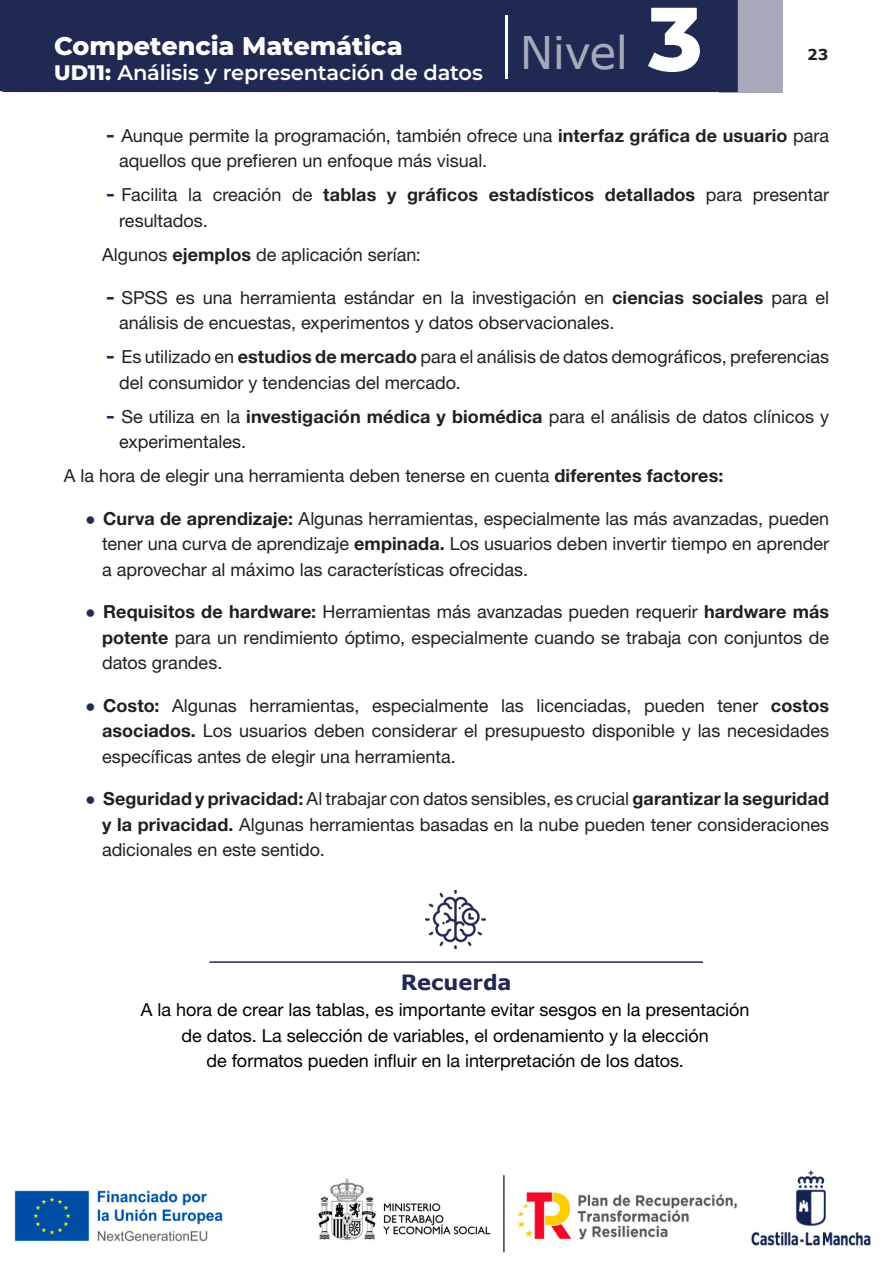
<style>
.page{position:relative;width:893px;height:1263px;background:#fff}
.page>*{position:absolute;margin:0;border:0;box-sizing:border-box;transform-origin:0 0}
.t1{font:45px "Verdana";letter-spacing:-.015em;color:#a5a9ba}
.t2{font:800 25.5px "Montserrat";letter-spacing:-.005em;color:#fff}
.t3{font:600 21px "Montserrat";letter-spacing:-.01em;color:#fff}
.t4{font:700 21px "Verdana";color:#1f2952}
.PUNTO_PARRAFOS_SIGUI{font:18px/25.5px "Helvetica Neue LT 55 Rm";color:#231f20}
.t5{font:18px/25.5px "Helvetica Neue LT 55 Rm";color:#000;text-align:center}
.t6{font:700 15px "Verdana";color:#231f20}
.s1{font-weight:800}
.s2{font-family:"Montserrat";font-weight:800;font-size:90px;color:#fff}
.s3{font-family:"Verdana";font-weight:700;color:#1f2952}
.s4{font-family:"Helvetica Neue LT 75 Bd"}
.s5{font-family:"Verdana";font-weight:700;font-size:15px;color:#1f2952}
</style>
<div class="page">
<img style="left:14px;top:1170px;width:857px;height:83px">
<div style="left:719px;top:0;width:63px;height:92px;background:#a5a9ba"></div>
<div style="left:0;top:0;width:738px;height:92px;background:#1f2952"></div>
<hr style="left:505px;top:16px;width:2px;height:63px;background:#fff">
<img style="left:426px;top:890px;width:60px;height:59px">
<hr style="left:209px;top:961px;width:494px;height:2px;background:#1f2952">
<h2 class="t2" style="left:54px;top:27px;width:350px">Competencia Matemática</h2>
<p class="t3" style="left:54px;top:58px;width:430px"><span class="s1">UD11:</span> Análisis y representación de datos</p>
<h1 class="t1" style="left:520px;top:22px;width:184px">Nivel <span class="s2">3</span></h1>
<p class="t6" style="left:807px;top:44px;width:23px">23</p>
<p class="PUNTO_PARRAFOS_SIGUI" style="left:119px;top:122px;width:712px;text-indent:-13px"><span class="s3">-</span> Aunque permite la programación, también ofrece una <span class="s4">interfaz gráfica de usuario</span> para aquellos que prefieren un enfoque más visual.</p>
<p class="PUNTO_PARRAFOS_SIGUI" style="left:119px;top:182px;width:712px;text-indent:-13px"><span class="s3">-</span> Facilita la creación de <span class="s4">tablas y gráficos estadísticos detallados</span> para presentar resultados.</p>
<p class="PUNTO_PARRAFOS_SIGUI" style="left:102px;top:241px;width:320px">Algunos <span class="s4">ejemplos</span> de aplicación serían:</p>
<p class="PUNTO_PARRAFOS_SIGUI" style="left:119px;top:284px;width:712px;text-indent:-13px"><span class="s3">-</span> SPSS es una herramienta estándar en la investigación en <span class="s4">ciencias sociales</span> para el análisis de encuestas, experimentos y datos observacionales.</p>
<p class="PUNTO_PARRAFOS_SIGUI" style="left:119px;top:343px;width:712px;text-indent:-13px"><span class="s3">-</span> Es utilizado en <span class="s4">estudios de mercado</span> para el análisis de datos demográficos, preferencias del consumidor y tendencias del mercado.</p>
<p class="PUNTO_PARRAFOS_SIGUI" style="left:119px;top:403px;width:712px;text-indent:-13px"><span class="s3">-</span> Se utiliza en la <span class="s4">investigación médica y biomédica</span> para el análisis de datos clínicos y experimentales.</p>
<p class="PUNTO_PARRAFOS_SIGUI" style="left:64px;top:462px;width:661px">A la hora de elegir una herramienta deben tenerse en cuenta <span class="s4">diferentes factores:</span></p>
<p class="PUNTO_PARRAFOS_SIGUI" style="left:102px;top:505px;width:729px;text-align:justify;text-indent:-17px"><span class="s5">•</span> <span class="s4">Curva de aprendizaje:</span> Algunas herramientas, especialmente las más avanzadas, pueden tener una curva de aprendizaje <span class="s4">empinada.</span> Los usuarios deben invertir tiempo en aprender a aprovechar al máximo las características ofrecidas.</p>
<p class="PUNTO_PARRAFOS_SIGUI" style="left:102px;top:598px;width:729px;text-align:justify;text-indent:-17px"><span class="s5">•</span> <span class="s4">Requisitos de hardware:</span> Herramientas más avanzadas pueden requerir <span class="s4">hardware más potente</span> para un rendimiento óptimo, especialmente cuando se trabaja con conjuntos de datos grandes.</p>
<p class="PUNTO_PARRAFOS_SIGUI" style="left:102px;top:692px;width:729px;text-align:justify;text-indent:-17px"><span class="s5">•</span> <span class="s4">Costo:</span> Algunas herramientas, especialmente las licenciadas, pueden tener <span class="s4">costos asociados.</span> Los usuarios deben considerar el presupuesto disponible y las necesidades específicas antes de elegir una herramienta.</p>
<p class="PUNTO_PARRAFOS_SIGUI" style="left:102px;top:785px;width:729px;text-align:justify;text-indent:-17px"><span class="s5">•</span> <span class="s4">Seguridad y privacidad:</span> Al trabajar con datos sensibles, es crucial <span class="s4">garantizar la seguridad y la privacidad.</span> Algunas herramientas basadas en la nube pueden tener consideraciones adicionales en este sentido.</p>
<p class="t4" style="left:401px;top:968px;width:112px">Recuerda</p>
<p class="t5" style="left:141px;top:997px;width:610px">A la hora de crear las tablas, es importante evitar sesgos en la presentación de datos. La selección de variables, el ordenamiento y la elección<br>de formatos pueden influir en la interpretación de los datos.</p>
</div>
